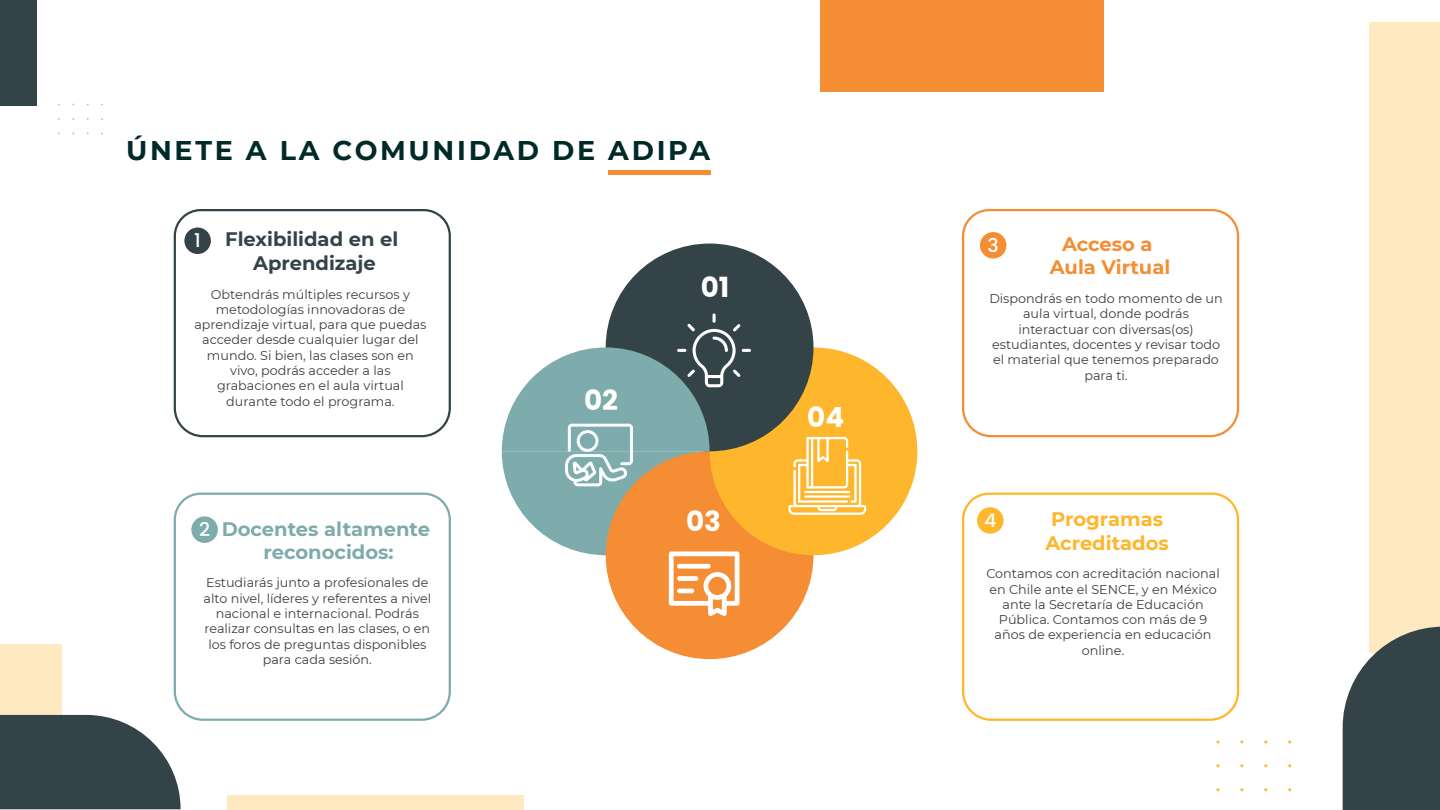
<style>
.page{position:relative;width:1440px;height:810px;background:#fff}
.page>*{position:absolute;margin:0;border:0;box-sizing:border-box;transform-origin:0 0}
.t1{font:700 27.83px "Poppins";color:#fff}
.t2{font:700 27px "Montserrat";letter-spacing:.1em;color:#002a29}
.t3{font:700 19.5px/23.4px "Montserrat";color:#7eabac;text-align:center}
.t4{font:700 19.5px/23.4px "Montserrat";color:#334348;text-align:center}
.t5{font:700 19.5px/23.4px "Montserrat";color:#feb62c}
.t6{font:700 19.5px/23.4px "Montserrat";color:#f48d33;text-align:center}
.t7{font:500 18.98px "Poppins";color:#fff}
.t8{font:12.75px/15.3px "Montserrat";color:#3d3d3d;text-align:center}
</style>
<div class="page">
<div style="left:0;top:644px;width:62px;height:163px;background:#fee9c0"></div>
<div style="left:227px;top:795px;width:297px;height:15px;background:#fee9c0"></div>
<div style="left:0;top:0;width:36px;height:105px;background:#334348"></div>
<svg style="left:0;top:715px;width:181px;height:94px;background:#4a585c"></svg>
<div style="left:820px;top:0;width:283px;height:92px;background:#f48d33"></div>
<div style="left:1369px;top:22px;width:71px;height:630px;background:#fee9c0"></div>
<div style="left:608px;top:170px;width:103px;height:5px;background:#f48d33"></div>
<div style="left:184px;top:228px;width:27px;height:26px;background:#334348;border-radius:50%"></div>
<div style="left:174px;top:209px;width:277px;height:228px;border:2px solid #334348;border-radius:27px"></div>
<div style="left:174px;top:493px;width:277px;height:228px;border:2px solid #7eabac;border-radius:27px"></div>
<div style="left:962px;top:209px;width:277px;height:228px;border:2px solid #f48d33;border-radius:27px"></div>
<div style="left:962px;top:493px;width:277px;height:228px;border:2px solid #feb62c;border-radius:27px"></div>
<div style="left:606px;top:451px;width:207px;height:208px;background:#f48d33;border-radius:50%"></div>
<div style="left:710px;top:347px;width:207px;height:208px;background:#feb62c;border-radius:50%"></div>
<div style="left:606px;top:244px;width:207px;height:207px;background:#334348;border-radius:50%"></div>
<svg style="left:788px;top:437px;width:78px;height:78px"></svg>
<hr style="left:804px;top:491px;width:46px;height:2px;background:#fff">
<hr style="left:804px;top:495px;width:46px;height:3px;background:#fff">
<svg style="left:502px;top:314px;width:249px;height:302px"></svg>
<div style="left:191px;top:516px;width:27px;height:27px;background:#7eabac;border-radius:50%"></div>
<div style="left:980px;top:232px;width:26px;height:27px;background:#f48d33;border-radius:50%"></div>
<div style="left:977px;top:507px;width:27px;height:27px;background:#feb62c;border-radius:50%"></div>
<svg style="left:1343px;top:627px;width:97px;height:183px;background:#4b585b"></svg>
<h2 class="t2" style="left:126px;top:131px;width:586px">ÚNETE A LA COMUNIDAD DE ADIPA</h2>
<h3 class="t7" style="left:194px;top:229px;width:8px">1</h3>
<h3 class="t4" style="left:225px;top:227px;width:175px">Flexibilidad en el<br>Aprendizaje</h3>
<p class="t8" style="left:194px;top:286px;width:234px">Obtendrás múltiples recursos y metodologías innovadoras de aprendizaje virtual, para que puedas acceder desde cualquier lugar del mundo. Si bien, las clases son en vivo, podrás acceder a las grabaciones en el aula virtual durante todo el programa.</p>
<h3 class="t7" style="left:199px;top:518px;width:12px">2</h3>
<h3 class="t3" style="left:222px;top:516px;width:210px">Docentes altamente reconocidos:</h3>
<p class="t8" style="left:204px;top:575px;width:229px">Estudiarás junto a profesionales de alto nivel, líderes y referentes a nivel nacional e internacional. Podrás realizar consultas en las clases, o en los foros de preguntas disponibles para cada sesión.</p>
<h1 class="t1" style="left:584px;top:384px;width:35px">02</h1>
<h1 class="t1" style="left:701px;top:271px;width:30px">01</h1>
<h1 class="t1" style="left:686px;top:506px;width:36px">03</h1>
<h1 class="t1" style="left:807px;top:401px;width:38px">04</h1>
<h3 class="t7" style="left:988px;top:234px;width:13px">3</h3>
<h3 class="t6" style="left:1050px;top:231px;width:122px">Acceso a<br>Aula Virtual</h3>
<p class="t8" style="left:989px;top:290px;width:235px">Dispondrás en todo momento de un aula virtual, donde podrás interactuar con diversas(os) estudiantes, docentes y revisar todo el material que tenemos preparado para ti.</p>
<h3 class="t7" style="left:984px;top:509px;width:14px">4</h3>
<h3 class="t5" style="left:1045px;top:507px;width:125px">Programas<br>Acreditados</h3>
<p class="t8" style="left:986px;top:566px;width:235px">Contamos con acreditación nacional en Chile ante el SENCE, y en México ante la Secretaría de Educación<br>Pública. Contamos con más de 9 años de experiencia en educación online.</p>
</div>
